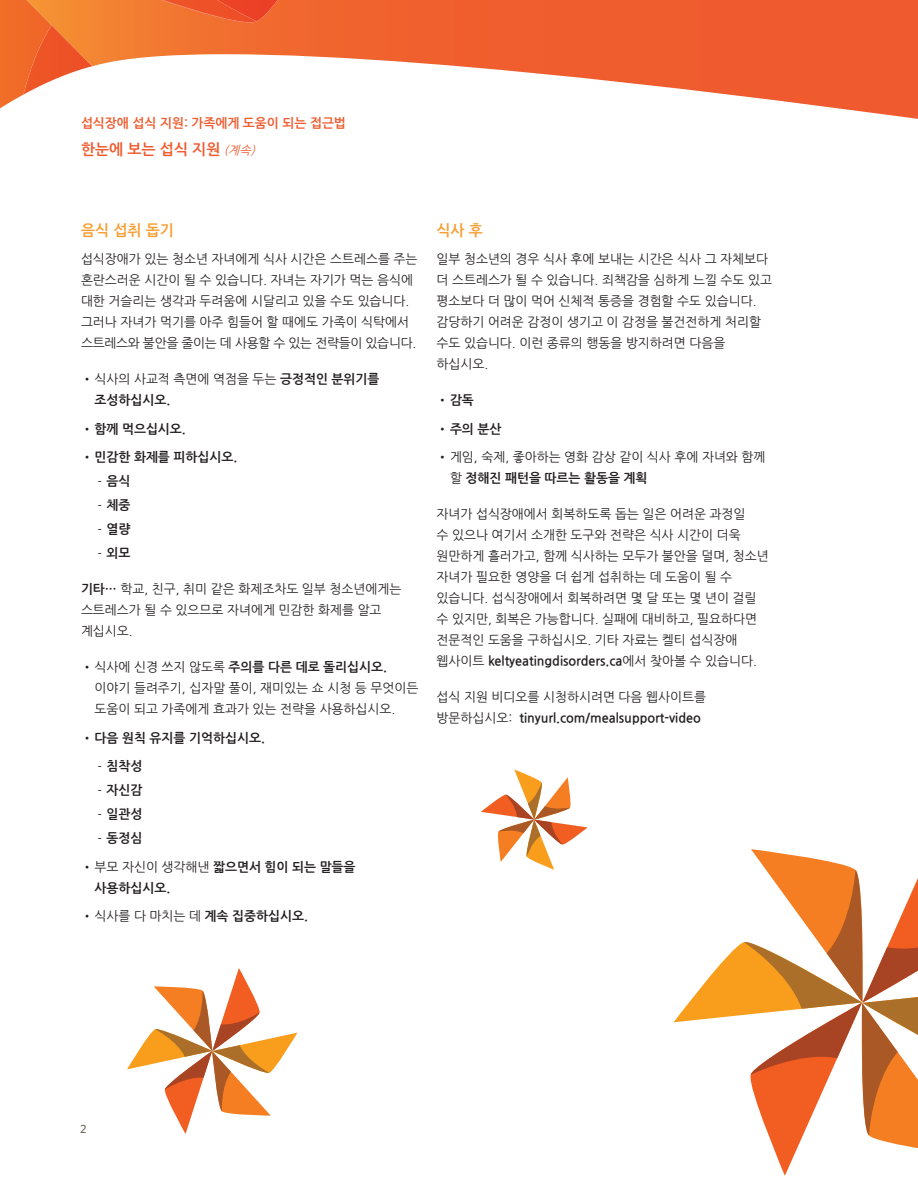
<style>
.page{position:relative;width:918px;height:1188px;background:#fff}
.page>*{position:absolute;margin:0;border:0;box-sizing:border-box;transform-origin:0 0}
.t1{font:700 15px "Nanum Gothic";color:#ef5b2e}
.t2{font:700 15px "Nanum Gothic";color:#f79f34}
.t3{font:12.75px/21px "Nanum Gothic";color:#231f20}
.t4{font:700 12.75px/21px "Nanum Gothic";color:#231f20}
.t5{font:700 12.75px "Nanum Gothic";color:#ef5b2e}
.t6{font:500 12px "Whitney";color:#6f6757}
.s1{font-weight:400;font-style:italic;font-size:12px}
.s2{font-weight:700}
.s3{font-weight:400}
.s4{font-family:"Whitney";font-weight:400}
</style>
<div class="page">
<svg style="left:0;top:0;width:918px;height:119px"></svg>
<svg style="left:0;top:0;width:92px;height:108px"></svg>
<svg style="left:161px;top:0;width:117px;height:22px;background:#ee5b2d"></svg>
<svg style="left:674px;top:849px;width:244px;height:327px"></svg>
<svg style="left:481px;top:769px;width:107px;height:101px"></svg>
<svg style="left:127px;top:968px;width:170px;height:166px"></svg>
<p class="t5" style="left:81px;top:115px;width:266px">섭식장애 섭식 지원: 가족에게 도움이 되는 접근법</p>
<p class="t1" style="left:81px;top:139px;width:180px">한눈에 보는 섭식 지원 <span class="s1">(계속)</span></p>
<p class="t2" style="left:81px;top:220px;width:95px">음식 섭취 돕기</p>
<p class="t3" style="left:81px;top:248px;width:338px">섭식장애가 있는 청소년 자녀에게 식사 시간은 스트레스를 주는 혼란스러운 시간이 될 수 있습니다. 자녀는 자기가 먹는 음식에 대한 거슬리는 생각과 두려움에 시달리고 있을 수도 있습니다. 그러나 자녀가 먹기를 아주 힘들어 할 때에도 가족이 식탁에서 스트레스와 불안을 줄이는 데 사용할 수 있는 전략들이 있습니다.</p>
<p class="t3" style="left:95px;top:368px;width:287px;text-indent:-14px">• 식사의 사교적 측면에 역점을 두는 <span class="s2">긍정적인 분위기를 조성하십시오.</span></p>
<p class="t4" style="left:81px;top:418px;width:106px"><span class="s3">•</span> 함께 먹으십시오.</p>
<p class="t4" style="left:81px;top:446px;width:158px"><span class="s3">•</span> 민감한 화제를 피하십시오.</p>
<p class="t4" style="left:97px;top:470px;width:34px"><span class="s4">-</span> 음식</p>
<p class="t4" style="left:97px;top:494px;width:34px"><span class="s4">-</span> 체중</p>
<p class="t4" style="left:97px;top:518px;width:34px"><span class="s4">-</span> 열량</p>
<p class="t4" style="left:97px;top:542px;width:34px"><span class="s4">-</span> 외모</p>
<p class="t3" style="left:81px;top:578px;width:322px"><span class="s2">기타…</span> 학교, 친구, 취미 같은 화제조차도 일부 청소년에게는 스트레스가 될 수 있으므로 자녀에게 민감한 화제를 알고 계십시오.</p>
<p class="t3" style="left:95px;top:656px;width:325px;text-indent:-14px">• 식사에 신경 쓰지 않도록 <span class="s2">주의를 다른 데로 돌리십시오. </span>이야기 들려주기, 십자말 풀이, 재미있는 쇼 시청 등 무엇이든 도움이 되고 가족에게 효과가 있는 전략을 사용하십시오.</p>
<p class="t4" style="left:81px;top:727px;width:185px"><span class="s3">•</span> 다음 원칙 유지를 기억하십시오.</p>
<p class="t4" style="left:97px;top:755px;width:46px"><span class="s4">-</span> 침착성</p>
<p class="t4" style="left:97px;top:779px;width:46px"><span class="s4">-</span> 자신감</p>
<p class="t4" style="left:97px;top:803px;width:46px"><span class="s4">-</span> 일관성</p>
<p class="t4" style="left:97px;top:827px;width:46px"><span class="s4">-</span> 동정심</p>
<p class="t4" style="left:95px;top:856px;width:263px;text-indent:-14px"><span class="s3">• 부모 자신이 생각해낸</span> 짧으면서 힘이 되는 말들을 사용하십시오.</p>
<p class="t3" style="left:81px;top:905px;width:228px">• 식사를 다 마치는 데 <span class="s2">계속 집중하십시오.</span></p>
<p class="t2" style="left:436px;top:220px;width:48px">식사 후</p>
<p class="t3" style="left:436px;top:248px;width:337px">일부 청소년의 경우 식사 후에 보내는 시간은 식사 그 자체보다 더 스트레스가 될 수 있습니다. 죄책감을 심하게 느낄 수도 있고 평소보다 더 많이 먹어 신체적 통증을 경험할 수도 있습니다. 감당하기 어려운 감정이 생기고 이 감정을 불건전하게 처리할 수도 있습니다. 이런 종류의 행동을 방지하려면 다음을 하십시오.</p>
<p class="t4" style="left:436px;top:389px;width:39px"><span class="s3">•</span> 감독</p>
<p class="t4" style="left:436px;top:418px;width:67px"><span class="s3">•</span> 주의 분산</p>
<p class="t3" style="left:450px;top:446px;width:317px;text-indent:-14px">• 게임, 숙제, 좋아하는 영화 감상 같이 식사 후에 자녀와 함께 할 <span class="s2">정해진 패턴을 따르는 활동을 계획</span></p>
<p class="t3" style="left:436px;top:503px;width:334px">자녀가 섭식장애에서 회복하도록 돕는 일은 어려운 과정일<br>수 있으나 여기서 소개한 도구와 전략은 식사 시간이 더욱 원만하게 흘러가고, 함께 식사하는 모두가 불안을 덜며, 청소년 자녀가 필요한 영양을 더 쉽게 섭취하는 데 도움이 될 수 있습니다. 섭식장애에서 회복하려면 몇 달 또는 몇 년이 걸릴 수 있지만, 회복은 가능합니다. 실패에 대비하고, 필요하다면 전문적인 도움을 구하십시오. 기타 자료는 켈티 섭식장애 웹사이트 <span class="s2">keltyeatingdisorders.ca</span>에서 찾아볼 수 있습니다.</p>
<p class="t4" style="left:436px;top:686px;width:271px"><span class="s3">섭식 지원 비디오를 시청하시려면 다음 웹사이트를 방문하십시오:</span> tinyurl.com/mealsupport-video</p>
<p class="t6" style="left:80px;top:1122px;width:8px">2</p>
</div>
